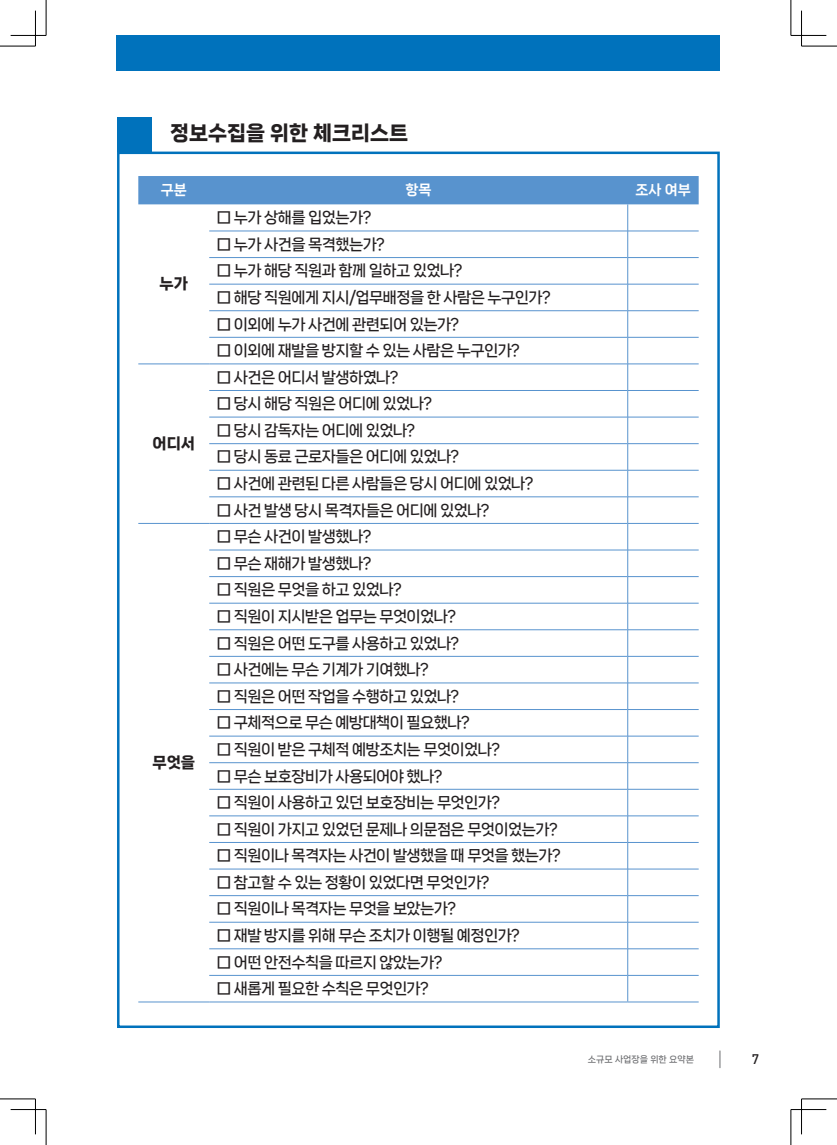
<style>
.page{position:relative;width:837px;height:1145px;background:#fff}
.page>*{position:absolute;margin:0;border:0;box-sizing:border-box;transform-origin:0 0}
.t1{font:20px "Nanum Square Neo e Hv";color:#231f20}
.ˇFFFFB9ˇFFFFD9ˇFFFF{font:15px "Nanum Square Neo c Bd";letter-spacing:-.04em;color:#231f20}
.ˇFFFFB9ˇFFFFD9ˇFFFF-2{font:15px "Nanum Square Neo e Hv";letter-spacing:-.015em;color:#231f20}
.t2{font:13.75px "Nanum Square Neo d Eb";color:#fff}
.t3{font:500 13.75px "DIN";color:#231f20}
.t4{font:8.75px "Nanum Square Neo c Bd";color:#6c6d70}
</style>
<div class="page">
<svg style="left:719px;top:1050px;width:1px;height:17px"></svg>
<div style="left:117px;top:35px;width:602px;height:35px;background:#0072bc"></div>
<svg style="left:138px;top:176px;width:560px;height:825px"></svg>
<hr style="left:138px;top:1001px;width:71px;height:1px;background:#5893ce">
<hr style="left:209px;top:1001px;width:418px;height:1px;background:#5893ce">
<hr style="left:627px;top:1001px;width:71px;height:1px;background:#5893ce">
<div style="left:117px;top:117px;width:35px;height:35px;background:#0072bc"></div>
<hr style="left:0;top:46px;width:35px;height:1px;background:#000">
<hr style="left:801px;top:46px;width:35px;height:1px;background:#000">
<hr style="left:0;top:1098px;width:35px;height:1px;background:#000">
<hr style="left:801px;top:1098px;width:35px;height:1px;background:#000">
<hr style="left:46px;top:0;width:1px;height:35px;background:#000">
<hr style="left:46px;top:1109px;width:1px;height:35px;background:#000">
<hr style="left:790px;top:0;width:1px;height:35px;background:#000">
<hr style="left:790px;top:1109px;width:1px;height:35px;background:#000">
<hr style="left:11px;top:35px;width:35px;height:1px;background:#000">
<hr style="left:790px;top:35px;width:36px;height:1px;background:#000">
<hr style="left:11px;top:1109px;width:35px;height:1px;background:#000">
<hr style="left:790px;top:1109px;width:36px;height:1px;background:#000">
<hr style="left:35px;top:11px;width:1px;height:35px;background:#000">
<hr style="left:35px;top:1098px;width:1px;height:36px;background:#000">
<hr style="left:801px;top:11px;width:1px;height:35px;background:#000">
<hr style="left:801px;top:1098px;width:1px;height:36px;background:#000">
<p class="t1" style="left:170px;top:122px;width:239px">정보수집을 위한 체크리스트</p>
<p class="t2" style="left:161px;top:183px;width:28px">구분</p>
<p class="t2" style="left:405px;top:183px;width:28px">항목</p>
<p class="t2" style="left:635px;top:183px;width:57px">조사 여부</p>
<p class="ˇFFFFB9ˇFFFFD9ˇFFFF-2" style="left:160px;top:276px;width:30px">누가</p>
<p class="ˇFFFFB9ˇFFFFD9ˇFFFF-2" style="left:153px;top:435px;width:44px">어디서</p>
<p class="ˇFFFFB9ˇFFFFD9ˇFFFF-2" style="left:153px;top:754px;width:44px">무엇을</p>
<p class="ˇFFFFB9ˇFFFFD9ˇFFFF" style="left:216px;top:209px;width:156px">□ 누가 상해를 입었는가?</p>
<p class="ˇFFFFB9ˇFFFFD9ˇFFFF" style="left:216px;top:236px;width:170px">□ 누가 사건을 목격했는가?</p>
<p class="ˇFFFFB9ˇFFFFD9ˇFFFF" style="left:216px;top:263px;width:247px">□ 누가 해당 직원과 함께 일하고 있었나?</p>
<p class="ˇFFFFB9ˇFFFFD9ˇFFFF" style="left:216px;top:289px;width:335px">□ 해당 직원에게 지시/업무배정을 한 사람은 누구인가?</p>
<p class="ˇFFFFB9ˇFFFFD9ˇFFFF" style="left:216px;top:316px;width:244px">□ 이외에 누가 사건에 관련되어 있는가?</p>
<p class="ˇFFFFB9ˇFFFFD9ˇFFFF" style="left:216px;top:342px;width:305px">□ 이외에 재발을 방지할 수 있는 사람은 누구인가?</p>
<p class="ˇFFFFB9ˇFFFFD9ˇFFFF" style="left:216px;top:369px;width:183px">□ 사건은 어디서 발생하였나?</p>
<p class="ˇFFFFB9ˇFFFFD9ˇFFFF" style="left:216px;top:396px;width:217px">□ 당시 해당 직원은 어디에 있었나?</p>
<p class="ˇFFFFB9ˇFFFFD9ˇFFFF" style="left:216px;top:422px;width:200px">□ 당시 감독자는 어디에 있었나?</p>
<p class="ˇFFFFB9ˇFFFFD9ˇFFFF" style="left:216px;top:449px;width:244px">□ 당시 동료 근로자들은 어디에 있었나?</p>
<p class="ˇFFFFB9ˇFFFFD9ˇFFFF" style="left:216px;top:475px;width:318px">□ 사건에 관련된 다른 사람들은 당시 어디에 있었나?</p>
<p class="ˇFFFFB9ˇFFFFD9ˇFFFF" style="left:216px;top:502px;width:274px">□ 사건 발생 당시 목격자들은 어디에 있었나?</p>
<p class="ˇFFFFB9ˇFFFFD9ˇFFFF" style="left:216px;top:528px;width:156px">□ 무슨 사건이 발생했나?</p>
<p class="ˇFFFFB9ˇFFFFD9ˇFFFF" style="left:216px;top:555px;width:156px">□ 무슨 재해가 발생했나?</p>
<p class="ˇFFFFB9ˇFFFFD9ˇFFFF" style="left:216px;top:582px;width:187px">□ 직원은 무엇을 하고 있었나?</p>
<p class="ˇFFFFB9ˇFFFFD9ˇFFFF" style="left:216px;top:608px;width:241px">□ 직원이 지시받은 업무는 무엇이었나?</p>
<p class="ˇFFFFB9ˇFFFFD9ˇFFFF" style="left:216px;top:635px;width:244px">□ 직원은 어떤 도구를 사용하고 있었나?</p>
<p class="ˇFFFFB9ˇFFFFD9ˇFFFF" style="left:216px;top:661px;width:214px">□ 사건에는 무슨 기계가 기여했나?</p>
<p class="ˇFFFFB9ˇFFFFD9ˇFFFF" style="left:216px;top:688px;width:244px">□ 직원은 어떤 작업을 수행하고 있었나?</p>
<p class="ˇFFFFB9ˇFFFFD9ˇFFFF" style="left:216px;top:714px;width:255px">□ 구체적으로 무슨 예방대책이 필요했나?</p>
<p class="ˇFFFFB9ˇFFFFD9ˇFFFF" style="left:216px;top:741px;width:285px">□ 직원이 받은 구체적 예방조치는 무엇이었나?</p>
<p class="ˇFFFFB9ˇFFFFD9ˇFFFF" style="left:216px;top:768px;width:227px">□ 무슨 보호장비가 사용되어야 했나?</p>
<p class="ˇFFFFB9ˇFFFFD9ˇFFFF" style="left:216px;top:794px;width:285px">□ 직원이 사용하고 있던 보호장비는 무엇인가?</p>
<p class="ˇFFFFB9ˇFFFFD9ˇFFFF" style="left:216px;top:821px;width:342px">□ 직원이 가지고 있었던 문제나 의문점은 무엇이었는가?</p>
<p class="ˇFFFFB9ˇFFFFD9ˇFFFF" style="left:216px;top:847px;width:346px">□ 직원이나 목격자는 사건이 발생했을 때 무엇을 했는가?</p>
<p class="ˇFFFFB9ˇFFFFD9ˇFFFF" style="left:216px;top:874px;width:274px">□ 참고할 수 있는 정황이 있었다면 무엇인가?</p>
<p class="ˇFFFFB9ˇFFFFD9ˇFFFF" style="left:216px;top:900px;width:241px">□ 직원이나 목격자는 무엇을 보았는가?</p>
<p class="ˇFFFFB9ˇFFFFD9ˇFFFF" style="left:216px;top:927px;width:305px">□ 재발 방지를 위해 무슨 조치가 이행될 예정인가?</p>
<p class="ˇFFFFB9ˇFFFFD9ˇFFFF" style="left:216px;top:954px;width:227px">□ 어떤 안전수칙을 따르지 않았는가?</p>
<p class="ˇFFFFB9ˇFFFFD9ˇFFFF" style="left:216px;top:980px;width:214px">□ 새롭게 필요한 수칙은 무엇인가?</p>
<p class="t4" style="left:587px;top:1054px;width:107px">소규모 사업장을 위한 요약본</p>
<p class="t3" style="left:751px;top:1050px;width:9px">7</p>
</div>
